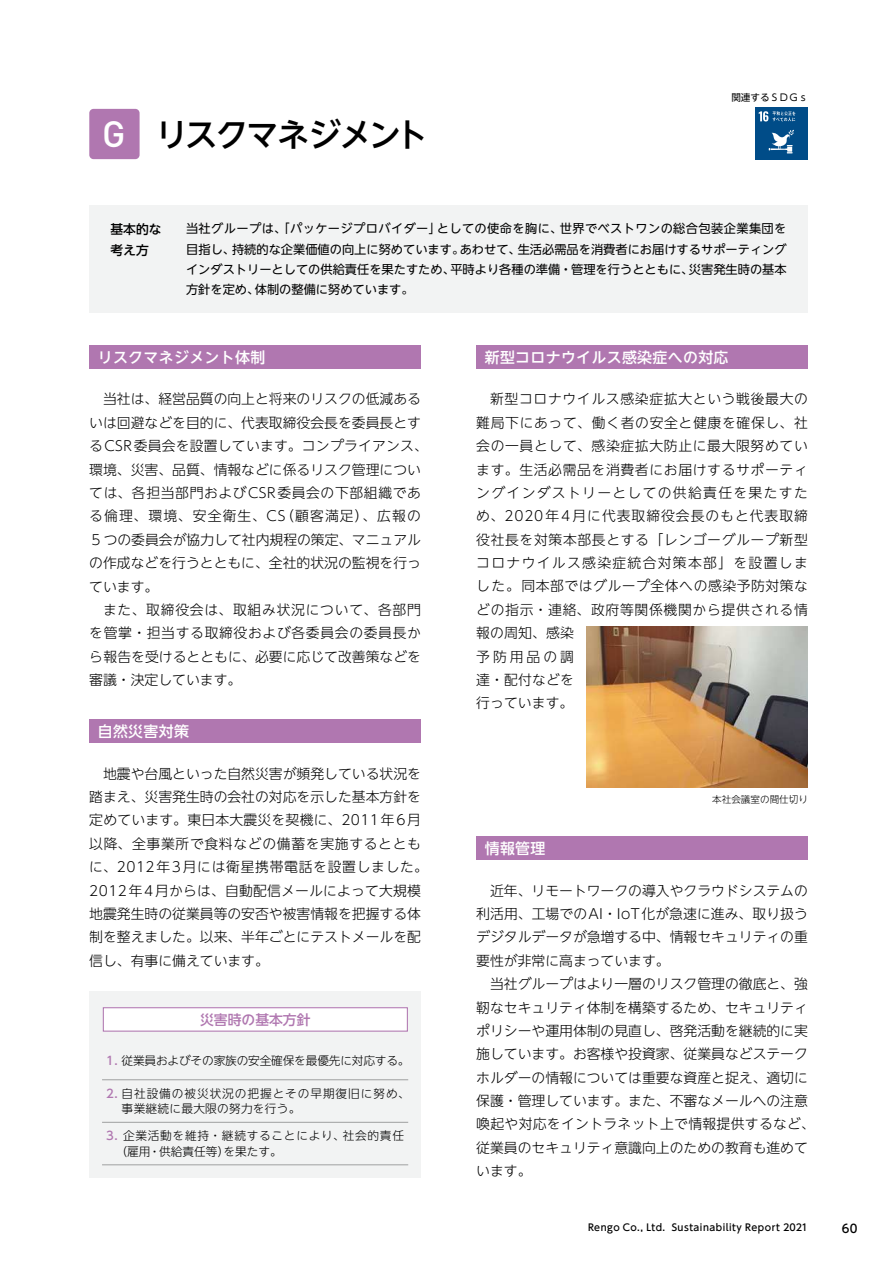
<style>
.page{position:relative;width:893px;height:1263px;background:#fff}
.page>*{position:absolute;margin:0;border:0;box-sizing:border-box;transform-origin:0 0}
.t1{font:500 32.7px "UD Shin Go NT Pro";letter-spacing:-.06em;color:#000}
.t2{font:500 14.85px "UD Shin Go NT Pro";letter-spacing:.025em;color:#fff}
.t3{font:300 13.8px/23.4px "UD Shin Go NT Pro";color:#000}
.t4{font:300 13.8px/23.4px "UD Shin Go NT Pro";letter-spacing:.05em;color:#000}
.t5{font:500 13.8px "UD Shin Go NT Pro";color:#b077b0}
.t6{font:500 12.75px/20.2px "UD Shin Go NT Pro";color:#000}
.t7{font:12.15px/20.2px "UD Shin Go NT Pro";color:#000;text-align:justify}
.t8{font:300 11.7px/15.9px "UD Shin Go NT Pro";letter-spacing:.075em;color:#000}
.t9{font:300 11.7px/15.9px "UD Shin Go NT Pro";letter-spacing:.06em;color:#000}
.t10{font:300 11.7px "UD Shin Go NT Pro";letter-spacing:-.015em;color:#000}
.t11{font:500 11.7px "UD Shin Go NT Pro";color:#000}
.t12{font:500 9.6px "UD Shin Go NT Pro";letter-spacing:.05em;color:#000}
.t13{font:300 9.6px "UD Shin Go NT Pro";color:#000}
.t14{font:9.6px "UD Shin Go NT Pro";color:#000}
.s1{font-family:"DIN Pro";font-size:36.15px;color:#fff}
.s2{font-weight:500;color:#b077b0}
</style>
<div class="page">
<div style="left:89px;top:205px;width:719px;height:108px;background:#f2f3f3"></div>
<div style="left:89px;top:345px;width:332px;height:24px;background:#b077b0"></div>
<div style="left:89px;top:720px;width:332px;height:23px;background:#b077b0"></div>
<div style="left:476px;top:345px;width:332px;height:24px;background:#b077b0"></div>
<div style="left:476px;top:837px;width:332px;height:23px;background:#b077b0"></div>
<div style="left:90px;top:991px;width:331px;height:187px;background:#f2f3f3"></div>
<div style="left:103px;top:1008px;width:304px;height:23px;background:#fff"></div>
<div style="left:103px;top:1007px;width:305px;height:25px;border:1px solid #b077b0"></div>
<hr style="left:102px;top:1079px;width:306px;height:1px;background:#9fa0a0">
<hr style="left:102px;top:1122px;width:306px;height:1px;background:#9fa0a0">
<hr style="left:102px;top:1164px;width:306px;height:1px;background:#9fa0a0">
<img style="left:587px;top:626px;width:221px;height:162px">
<div style="left:89px;top:109px;width:51px;height:50px;background:#b077b0;border-radius:4px"></div>
<div style="left:756px;top:107px;width:52px;height:52px;background:#004c88"></div>
<svg style="left:769px;top:130px;width:25px;height:23px"></svg>
<svg style="left:759px;top:111px;width:36px;height:10px"></svg>
<h1 class="t1" style="left:102px;top:108px;width:327px"><span class="s1">G</span> リスクマネジメント</h1>
<p class="t14" style="left:731px;top:90px;width:78px">関連するＳＤＧｓ</p>
<p class="t6" style="left:111px;top:219px;width:53px">基本的な考え方</p>
<p class="t7" style="left:186px;top:218px;width:602px">当社グループは、「パッケージプロバイダー」としての使命を胸に、世界でベストワンの総合包装企業集団を目指し、持続的な企業価値の向上に努めています。あわせて、生活必需品を消費者にお届けするサポーティングインダストリーとしての供給責任を果たすため、平時より各種の準備・管理を行うとともに、災害発生時の基本方針を定め、体制の整備に努めています。</p>
<p class="t2" style="left:98px;top:345px;width:169px">リスクマネジメント体制</p>
<p class="t3" style="left:89px;top:387px;width:340px;text-indent:14px">当社は、経営品質の向上と将来のリスクの低減あるいは回避などを目的に、代表取締役会長を委員長とするCSR委員会を設置しています。コンプライアンス、環境、災害、品質、情報などに係るリスク管理については、各担当部門およびCSR委員会の下部組織である倫理、環境、安全衛生、CS（顧客満足）、広報の<br>５つの委員会が協力して社内規程の策定、マニュアルの作成などを行うとともに、全社的状況の監視を行っています。</p>
<p class="t3" style="left:89px;top:597px;width:333px;text-align:justify;text-indent:14px">また、取締役会は、取組み状況について、各部門を管掌・担当する取締役および各委員会の委員長から報告を受けるとともに、必要に応じて改善策などを審議・決定しています。</p>
<p class="t2" style="left:98px;top:719px;width:93px">自然災害対策</p>
<p class="t3" style="left:89px;top:761px;width:340px;text-indent:14px">地震や台風といった自然災害が頻発している状況を踏まえ、災害発生時の会社の対応を示した基本方針を定めています。東日本大震災を契機に、2011年6月以降、全事業所で食料などの備蓄を実施するとともに、2012年3月には衛星携帯電話を設置しました。<br>2012年4月からは、自動配信メールによって大規模地震発生時の従業員等の安否や被害情報を把握する体制を整えました。以来、半年ごとにテストメールを配信し、有事に備えています。</p>
<p class="t5" style="left:200px;top:1008px;width:112px">災害時の基本方針</p>
<p class="t10" style="left:106px;top:1051px;width:305px"><span class="s2">1.</span> 従業員およびその家族の安全確保を最優先に対応する。</p>
<p class="t8" style="left:122px;top:1085px;width:290px;text-indent:-15px"><span class="s2">2.</span> 自社設備の被災状況の把握とその早期復旧に努め、事業継続に最大限の努力を行う。</p>
<p class="t9" style="left:115px;top:1127px;width:290px;text-indent:-9px"><span class="s2">3.</span> 企業活動を維持・継続することにより、社会的責任（雇用・供給責任等）を果たす。</p>
<p class="t2" style="left:485px;top:345px;width:245px">新型コロナウイルス感染症への対応</p>
<p class="t4" style="left:476px;top:387px;width:333px;text-indent:14px">新型コロナウイルス感染症拡大という戦後最大の難局下にあって、働く者の安全と健康を確保し、社会の一員として、感染症拡大防止に最大限努めています。生活必需品を消費者にお届けするサポーティングインダストリーとしての供給責任を果たすため、2020年4月に代表取締役会長のもと代表取締役社長を対策本部長とする「レンゴーグループ新型コロナウイルス感染症統合対策本部」を設置しました。同本部ではグループ全体への感染予防対策などの指示・連絡、政府等関係機関から提供される情報の周知、感染<br>予防用品の調<br>達・配付などを<br>行っています。</p>
<p class="t13" style="left:712px;top:791px;width:97px">本社会議室の間仕切り</p>
<p class="t2" style="left:485px;top:836px;width:62px">情報管理</p>
<p class="t3" style="left:476px;top:878px;width:333px;text-align:justify;text-indent:14px">近年、リモートワークの導入やクラウドシステムの利活用、工場でのAI・IoT化が急速に進み、取り扱うデジタルデータが急増する中、情報セキュリティの重要性が非常に高まっています。</p>
<p class="t3" style="left:476px;top:972px;width:340px;text-indent:14px">当社グループはより一層のリスク管理の徹底と、強靭なセキュリティ体制を構築するため、セキュリティポリシーや運用体制の見直し、啓発活動を継続的に実施しています。お客様や投資家、従業員などステークホルダーの情報については重要な資産と捉え、適切に保護・管理しています。また、不審なメールへの注意喚起や対応をイントラネット上で情報提供するなど、従業員のセキュリティ意識向上のための教育も進めています。</p>
<p class="t12" style="left:588px;top:1219px;width:221px">Rengo Co., Ltd. Sustainability Report 2021</p>
<p class="t11" style="left:842px;top:1219px;width:17px">60</p>
</div>
